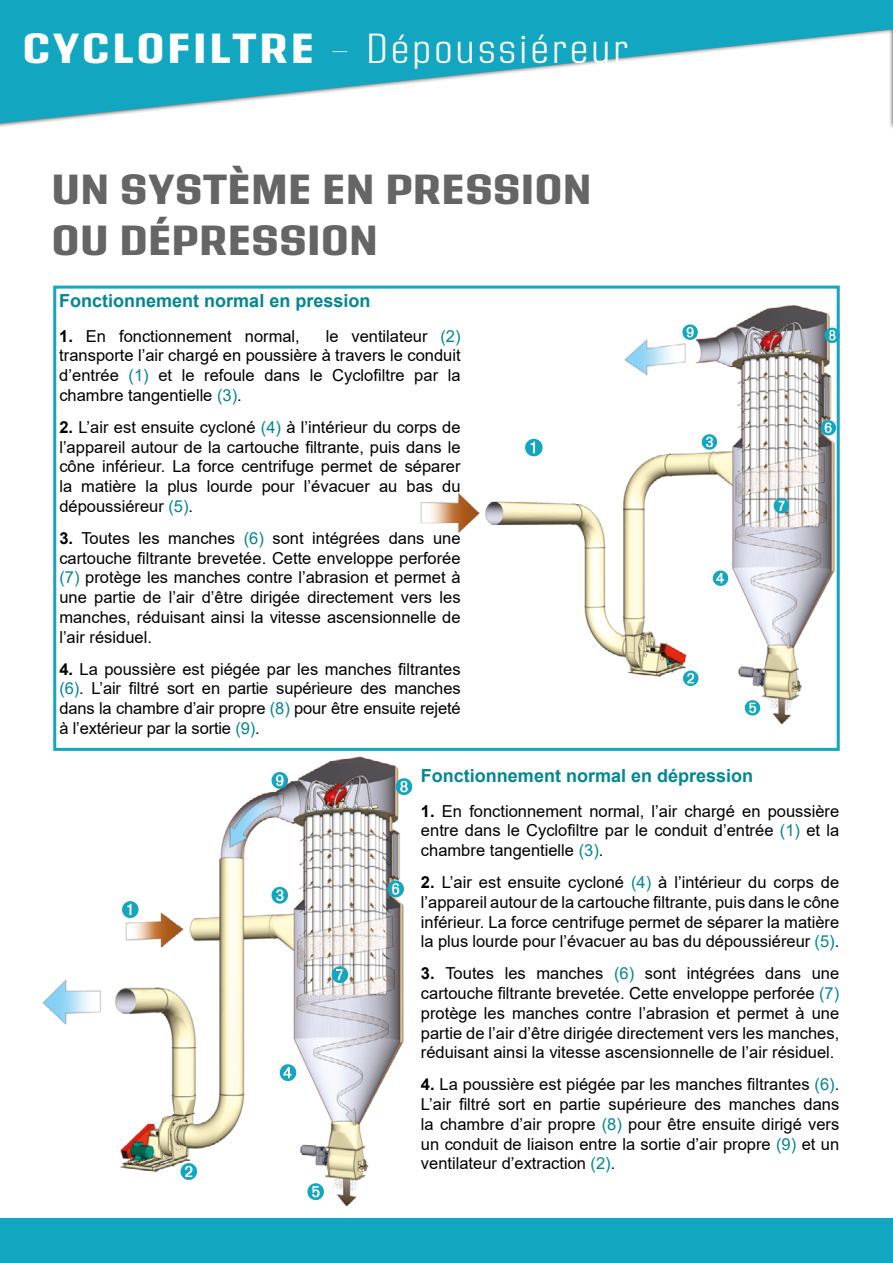
<style>
.page{position:relative;width:893px;height:1263px;background:#fff}
.page>*{position:absolute;margin:0;border:0;box-sizing:border-box;transform-origin:0 0}
.t1{font:800 42px/50.4px "Address Sans Pro";letter-spacing:.02em;color:#656565}
.t2{font:300 42px "Address Sans Pro";letter-spacing:.08em;color:#fff}
.t3{font:700 18px "Arial";color:#028692}
.t4{font:16.5px/19.8px "Arial";color:#000;text-align:justify}
.s1{font-weight:800}
.s2{font-weight:100}
.s3{font-weight:700}
.s4{color:#028692}
</style>
<div class="page">
<svg style="left:0;top:0;width:893px;height:123px;fill:#13a6c1"></svg>
<div style="left:0;top:1218px;width:893px;height:45px;background:#13a6c1"></div>
<img style="left:420px;top:305px;width:415px;height:420px">
<img style="left:42px;top:756px;width:371px;height:451px">
<div style="left:53px;top:286px;width:787px;height:465px;border:3px solid #13a6c1"></div>
<svg style="left:525px;top:439px;width:18px;height:17px"></svg>
<svg style="left:682px;top:324px;width:16px;height:16px"></svg>
<svg style="left:824px;top:328px;width:16px;height:15px"></svg>
<svg style="left:774px;top:498px;width:15px;height:15px"></svg>
<svg style="left:821px;top:420px;width:15px;height:15px"></svg>
<svg style="left:745px;top:700px;width:15px;height:15px"></svg>
<svg style="left:713px;top:570px;width:15px;height:16px"></svg>
<svg style="left:702px;top:434px;width:15px;height:16px"></svg>
<svg style="left:683px;top:671px;width:15px;height:15px"></svg>
<svg style="left:272px;top:772px;width:16px;height:17px"></svg>
<svg style="left:396px;top:778px;width:16px;height:17px"></svg>
<svg style="left:332px;top:966px;width:16px;height:17px"></svg>
<svg style="left:387px;top:880px;width:17px;height:17px"></svg>
<svg style="left:280px;top:1064px;width:16px;height:17px"></svg>
<svg style="left:272px;top:887px;width:16px;height:17px"></svg>
<svg style="left:181px;top:1163px;width:16px;height:17px"></svg>
<svg style="left:122px;top:901px;width:17px;height:17px"></svg>
<svg style="left:307px;top:1183px;width:17px;height:17px"></svg>
<h1 class="t2" style="left:23px;top:26px;width:607px"><span class="s1">CYCLOFILTRE</span> <span class="s2">-</span> Dépoussiéreur</h1>
<h1 class="t1" style="left:52px;top:167px;width:541px">UN SYSTÈME EN PRESSION<br>OU DÉPRESSION</h1>
<p class="t3" style="left:59px;top:288px;width:313px">Fonctionnement normal en pression</p>
<p class="t4" style="left:59px;top:326px;width:242px"><span class="s3">1.</span> En fonctionnement normal,</p>
<p class="t4" style="left:59px;top:326px;width:403px;text-indent:266px">le ventilateur <span class="s4">(2) </span>transporte l’air chargé en poussière à travers le conduit d’entrée <span class="s4">(1)</span> et le refoule dans le Cyclofiltre par la chambre tangentielle <span class="s4">(3)</span>.</p>
<p class="t4" style="left:59px;top:417px;width:403px"><span class="s3">2.</span> L’air est ensuite cycloné <span class="s4">(4)</span> à l’intérieur du corps de l’appareil autour de la cartouche filtrante, puis dans le cône inférieur. La force centrifuge permet de séparer la matière la plus lourde pour l’évacuer au bas du dépoussiéreur <span class="s4">(5)</span>.</p>
<p class="t4" style="left:59px;top:528px;width:403px"><span class="s3">3.</span> Toutes les manches <span class="s4">(6)</span> sont intégrées dans une cartouche filtrante brevetée. Cette enveloppe perforée <span class="s4">(7)</span> protège les manches contre l’abrasion et permet à une partie de l’air d’être dirigée directement vers les manches, réduisant ainsi la vitesse ascensionnelle de l’air résiduel.</p>
<p class="t4" style="left:59px;top:659px;width:403px"><span class="s3">4.</span> La poussière est piégée par les manches filtrantes <span class="s4">(6)</span>. L’air filtré sort en partie supérieure des manches dans la chambre d’air propre <span class="s4">(8)</span> pour être ensuite rejeté à l’extérieur par la sortie <span class="s4">(9)</span>.</p>
<p class="t3" style="left:421px;top:763px;width:334px">Fonctionnement normal en dépression</p>
<p class="t4" style="left:421px;top:801px;width:420px"><span class="s3">1.</span> En fonctionnement normal, l’air chargé en poussière entre dans le Cyclofiltre par le conduit d’entrée <span class="s4">(1)</span> et la chambre tangentielle <span class="s4">(3)</span>.</p>
<p class="t4" style="left:421px;top:872px;width:420px"><span class="s3">2.</span> L’air est ensuite cycloné <span class="s4">(4)</span> à l’intérieur du corps de l’appareil autour de la cartouche filtrante, puis dans le cône inférieur. La force centrifuge permet de séparer la matière la plus lourde pour l’évacuer au bas du dépoussiéreur <span class="s4">(5)</span>.</p>
<p class="t4" style="left:421px;top:963px;width:420px"><span class="s3">3.</span> Toutes les manches <span class="s4">(6)</span> sont intégrées dans une cartouche filtrante brevetée. Cette enveloppe perforée <span class="s4">(7) </span>protège les manches contre l’abrasion et permet à une partie de l’air d’être dirigée directement vers les manches, réduisant ainsi la vitesse ascensionnelle de l’air résiduel.</p>
<p class="t4" style="left:421px;top:1074px;width:420px"><span class="s3">4.</span> La poussière est piégée par les manches filtrantes <span class="s4">(6)</span>.<br>L’air filtré sort en partie supérieure des manches dans la chambre d’air propre <span class="s4">(8)</span> pour être ensuite dirigé vers un conduit de liaison entre la sortie d’air propre <span class="s4">(9)</span> et un ventilateur d’extraction <span class="s4">(2)</span>.</p>
</div>
